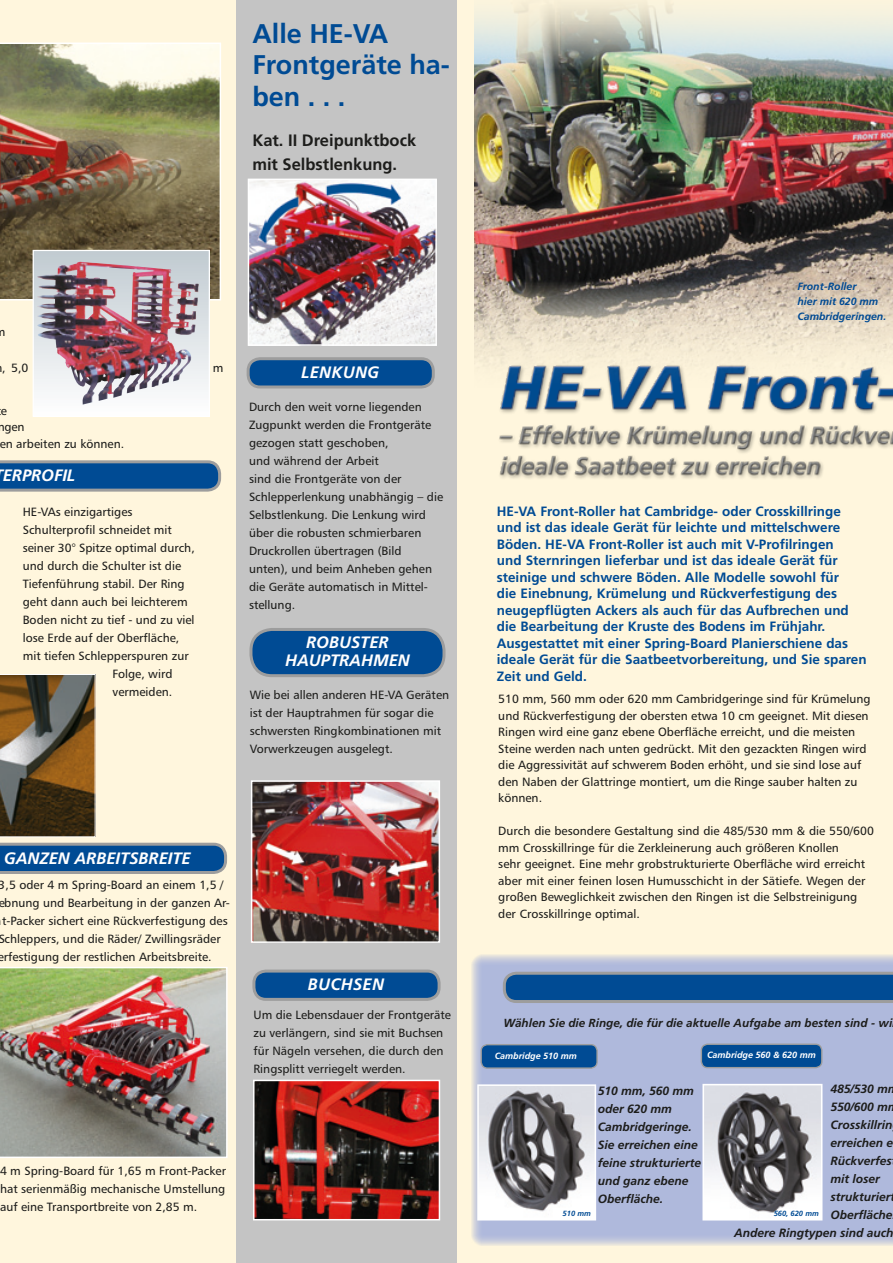
<style>
.page{position:relative;width:893px;height:1263px;background:#fff}
.page>*{position:absolute;margin:0;border:0;box-sizing:border-box;transform-origin:0 0}
.t1{font:700 27px/31.5px "Frutiger";color:#004b94}
.t2{font:italic 700 16.5px/18px "Frutiger";color:#fff;text-align:center}
.t3{font:700 16.5px/24px "Frutiger";color:#1d1d1b}
.t4{font:italic 700 16.5px "Frutiger";letter-spacing:.02em;color:#fff}
.t5{font:700 13.5px/16.5px "Frutiger";color:#004b94}
.t6{font:12px/18px "Humanist 777 BT Roman B";color:#1d1d1b}
.t7{font:italic 700 12px/18px "Frutiger";color:#1d1d1b}
.t8{font:italic 700 11.7px "Frutiger";color:#1d1d1b}
.t9{font:italic 700 10.5px/15px "Frutiger";color:#004a93}
.t10{font:italic 700 9px "Frutiger";color:#fff}
.t11{font:italic 700 7.5px "Frutiger";color:#004b94}
</style>
<div class="page">
<div style="left:236px;top:0;width:220px;height:1263px;background:#c4c4c4"></div>
<div style="left:254px;top:971px;width:185px;height:28px;background:#004b94;border-radius:12px"></div>
<div style="left:252px;top:969px;width:189px;height:32px;border:3px solid #9d9d9d;border-radius:12px"></div>
<div style="left:471px;top:955px;width:422px;height:291px;background:#afb9dc"></div>
<svg style="left:0;top:674px;width:96px;height:163px;background:#655135"></svg>
<img style="left:0;top:44px;width:220px;height:255px">
<svg style="left:0;top:460px;width:221px;height:32px;background:#266098"></svg>
<svg style="left:35px;top:252px;width:173px;height:154px"></svg>
<img style="left:37px;top:262px;width:151px;height:143px">
<div style="left:33px;top:250px;width:177px;height:167px;border:1px solid #fff"></div>
<svg style="left:503px;top:972px;width:390px;height:31px;background:#1e5b96"></svg>
<div style="left:701px;top:1044px;width:121px;height:23px;background:#004b94;border-radius:6px"></div>
<div style="left:701px;top:1043px;width:121px;height:25px;border:1px solid #9d9d9d;border-radius:6px"></div>
<div style="left:481px;top:1045px;width:116px;height:23px;background:#004b94;border-radius:6px"></div>
<div style="left:480px;top:1044px;width:118px;height:25px;border:1px solid #9d9d9d;border-radius:6px"></div>
<div style="left:248px;top:359px;width:185px;height:28px;background:#004b94;border-radius:12px"></div>
<div style="left:247px;top:357px;width:188px;height:31px;border:3px solid #9d9d9d;border-radius:12px"></div>
<div style="left:251px;top:629px;width:193px;height:47px;background:#004b94;border-radius:21px"></div>
<div style="left:249px;top:628px;width:196px;height:49px;border:3px solid #9d9d9d;border-radius:21px"></div>
<img style="left:254px;top:783px;width:183px;height:157px">
<div style="left:251px;top:780px;width:189px;height:163px;border:2px solid #fff"></div>
<img style="left:251px;top:182px;width:183px;height:161px">
<div style="left:248px;top:179px;width:189px;height:167px;border:2px solid #fff"></div>
<img style="left:0;top:967px;width:228px;height:191px">
<img style="left:256px;top:1083px;width:181px;height:134px">
<div style="left:253px;top:1080px;width:187px;height:140px;border:2px solid #fff"></div>
<svg style="left:0;top:843px;width:227px;height:31px;background:#205c96"></svg>
<img style="left:480px;top:1087px;width:113px;height:130px">
<div style="left:477px;top:1084px;width:119px;height:136px;border:2px solid #fff"></div>
<img style="left:705px;top:1087px;width:114px;height:130px">
<div style="left:702px;top:1084px;width:120px;height:136px;border:2px solid #fff"></div>
<img style="left:487px;top:396px;width:406px;height:110px">
<img style="left:474px;top:0;width:419px;height:396px">
<h1 class="t1" style="left:252px;top:18px;width:199px">Alle HE-VA<br>Frontgeräte ha&shy;ben . . .</h1>
<h2 class="t3" style="left:252px;top:129px;width:165px">Kat. II Dreipunktbock mit Selbstlenkung.</h2>
<p class="t6" style="left:2px;top:359px;width:28px">, 5,0</p>
<p class="t6" style="left:213px;top:359px;width:12px">m</p>
<p class="t6" style="left:-3px;top:402px;width:128px;line-height:16.5px">e<br>ngen<br>en arbeiten zu können.</p>
<h2 class="t2" style="left:3px;top:466px;width:74px">ERPROFIL</h2>
<p class="t6" style="left:23px;top:502px;width:111px">HE-VAs einzigartiges</p>
<p class="t6" style="left:23px;top:520px;width:151px">Schulterprofil schneidet mit</p>
<p class="t6" style="left:23px;top:538px;width:174px">seiner 30° Spitze optimal durch,</p>
<p class="t6" style="left:23px;top:556px;width:160px">und durch die Schulter ist die</p>
<p class="t6" style="left:23px;top:574px;width:163px">Tiefenführung stabil. Der Ring</p>
<p class="t6" style="left:23px;top:592px;width:166px">geht dann auch bei leichterem</p>
<p class="t6" style="left:23px;top:610px;width:173px">Boden nicht zu tief - und zu viel</p>
<p class="t6" style="left:23px;top:628px;width:158px">lose Erde auf der Oberfläche,</p>
<p class="t6" style="left:23px;top:646px;width:168px">mit tiefen Schlepperspuren zur</p>
<p class="t6" style="left:113px;top:664px;width:61px">Folge, wird</p>
<p class="t6" style="left:113px;top:682px;width:61px">vermeiden.</p>
<h2 class="t4" style="left:301px;top:362px;width:80px">LENKUNG</h2>
<p class="t6" style="left:249px;top:397px;width:196px">Durch den weit vorne liegenden<br>Zugpunkt werden die Frontgeräte gezogen statt geschoben,<br>und während der Arbeit<br>sind die Frontgeräte von der<br>Schlepperlenkung unabhängig – die<br>Selbstlenkung. Die Lenkung wird über die robusten schmierbaren<br>Druckrollen übertragen (Bild unten), und beim Anheben gehen die Geräte automatisch in Mittel&shy;stellung.</p>
<h2 class="t2" style="left:285px;top:634px;width:126px">ROBUSTER<br>HAUPTRAHMEN</h2>
<p class="t6" style="left:250px;top:686px;width:201px">Wie bei allen anderen HE-VA Geräten ist der Hauptrahmen für sogar die schwersten Ringkombinationen mit<br>Vorwerkzeugen ausgelegt.</p>
<h2 class="t2" style="left:4px;top:849px;width:189px">GANZEN ARBEITSBREITE</h2>
<p class="t6" style="left:-1px;top:875px;width:226px">3,5 oder 4 m Spring-Board an einem 1,5 /</p>
<p class="t6" style="left:-2px;top:893px;width:233px">ebnung und Bearbeitung in der ganzen Ar-</p>
<p class="t6" style="left:2px;top:911px;width:227px">t-Packer sichert eine Rückverfestigung des</p>
<p class="t6" style="left:-2px;top:929px;width:224px">Schleppers, und die Räder/ Zwillingsräder</p>
<p class="t6" style="left:-2px;top:947px;width:216px">erfestigung der restlichen Arbeitsbreite.</p>
<h2 class="t4" style="left:308px;top:975px;width:78px">BUCHSEN</h2>
<p class="t6" style="left:253px;top:1006px;width:199px">Um die Lebensdauer der Frontgeräte zu verlängern, sind sie mit Buchsen für Nägeln versehen, die durch den Ringsplitt verriegelt werden.</p>
<p class="t6" style="left:0;top:1161px;width:228px;text-align:justify">4 m Spring-Board für 1,65 m Front-Packer hat serienmäßig mechanische Umstellung auf eine Transportbreite von 2,85 m.</p>
<p class="t9" style="left:797px;top:279px;width:90px">Front-Roller<br>hier mit 620 mm<br>Cambridgeringen.</p>
<p class="t5" style="left:497px;top:503px;width:371px">HE-VA Front-Roller hat Cambridge- oder Crosskillringe und ist das ideale Gerät für leichte und mittelschwere Böden. HE-VA Front-Roller ist auch mit V-Profilringen<br>und Sternringen lieferbar und ist das ideale Gerät für steinige und schwere Böden. Alle Modelle sowohl für<br>die Einebnung, Krümelung und Rückverfestigung des neugepflügten Ackers als auch für das Aufbrechen und die Bearbeitung der Kruste des Bodens im Frühjahr.<br>Ausgestattet mit einer Spring-Board Planierschiene das ideale Gerät für die Saatbeetvorbereitung, und Sie sparen Zeit und Geld.</p>
<p class="t6" style="left:498px;top:690px;width:374px;line-height:16.5px">510 mm, 560 mm oder 620 mm Cambridgeringe sind für Krümelung und Rückverfestigung der obersten etwa 10 cm geeignet. Mit diesen Ringen wird eine ganz ebene Oberfläche erreicht, und die meisten Steine werden nach unten gedrückt. Mit den gezackten Ringen wird die Aggressivität auf schwerem Boden erhöht, und sie sind lose auf den Naben der Glattringe montiert, um die Ringe sauber halten zu können.</p>
<p class="t6" style="left:498px;top:822px;width:377px;line-height:16.5px">Durch die besondere Gestaltung sind die 485/530 mm &amp; die 550/600 mm Crosskillringe für die Zerkleinerung auch größeren Knollen<br>sehr geeignet. Eine mehr grobstrukturierte Oberfläche wird erreicht aber mit einer feinen losen Humusschicht in der Sätiefe. Wegen der großen Beweglichkeit zwischen den Ringen ist die Selbstreinigung der Crosskillringe optimal.</p>
<p class="t8" style="left:503px;top:1016px;width:390px">Wählen Sie die Ringe, die für die aktuelle Aufgabe am besten sind - wi</p>
<p class="t10" style="left:495px;top:1050px;width:84px">Cambridge 510 mm</p>
<p class="t10" style="left:707px;top:1049px;width:110px">Cambridge 560 &amp; 620 mm</p>
<p class="t7" style="left:598px;top:1082px;width:105px">510 mm, 560 mm oder 620 mm<br>Cambridgeringe.<br>Sie erreichen eine feine strukturierte und ganz ebene<br>Oberfläche.</p>
<p class="t11" style="left:563px;top:1209px;width:30px">510 mm</p>
<p class="t11" style="left:774px;top:1209px;width:47px">560, 620 mm</p>
<p class="t7" style="left:830px;top:1080px;width:64px">485/530 m<br>550/600 m<br>Crosskillrin erreichen e<br>Rückverfes mit loser strukturier<br>Oberfläche</p>
<p class="t7" style="left:734px;top:1224px;width:161px">Andere Ringtypen sind auch</p>
</div>
